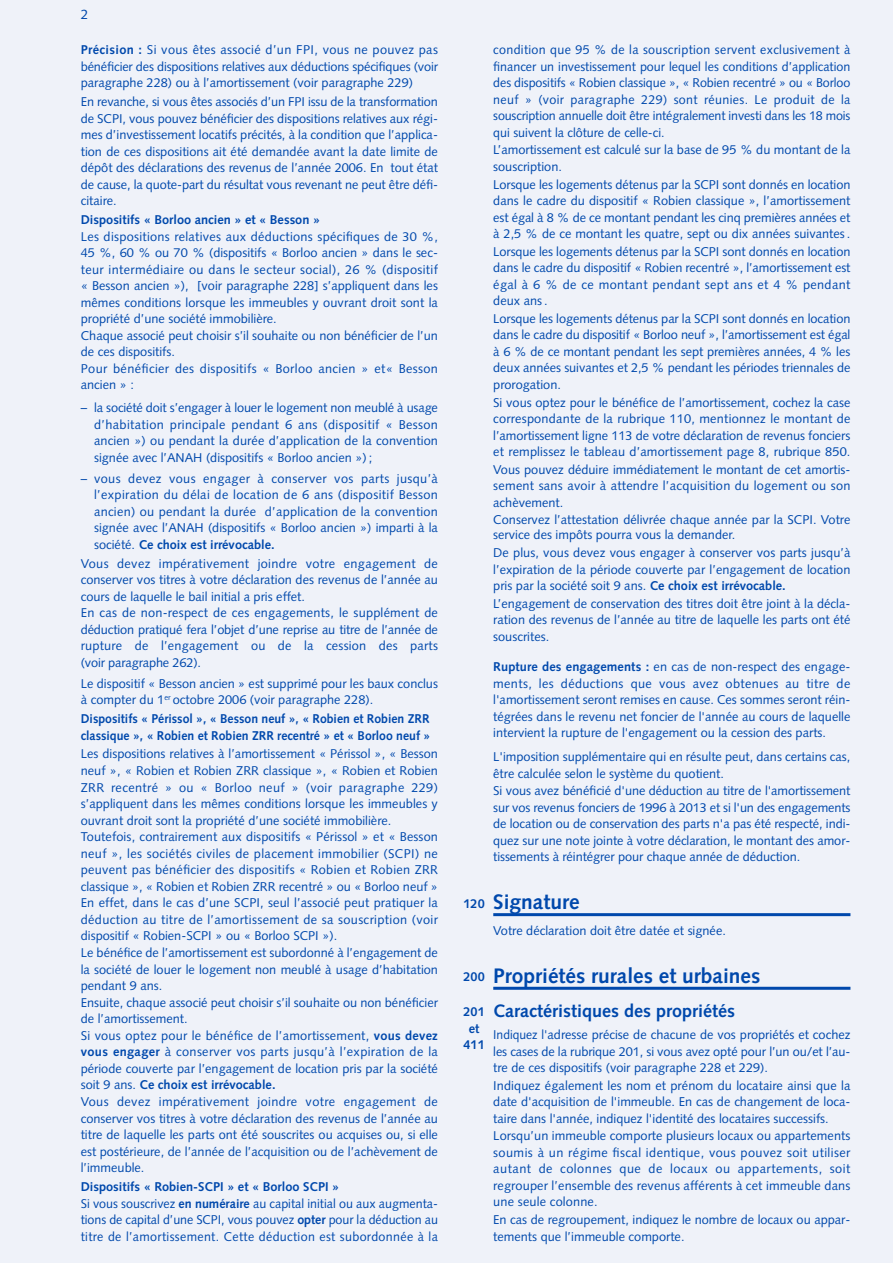
<style>
.page{position:relative;width:893px;height:1263px;background:#eff2f9}
.page>*{position:absolute;margin:0;border:0;box-sizing:border-box;transform-origin:0 0}
.t1{font:700 21px "Syntax";color:#0048ac}
.t2{font:700 18px "Syntax";color:#0048ac}
.t3{font:13.5px "Syntax";color:#0048ac}
.t4{font:12.75px/16.5px "Syntax";color:#0048ac}
.t5{font:12.75px/16.8px "Syntax";color:#0048ac;scale:.95 1}
.t6{font:700 12.75px/16.5px "Syntax";color:#0048ac;scale:.96 1}
.t7{font:700 12.75px/16.5px "Syntax";color:#0048ac;text-align:center}
.s1{font-weight:700}
</style>
<div class="page">
<hr style="left:493px;top:913px;width:357px;height:3px;background:#0048ac">
<hr style="left:493px;top:987px;width:357px;height:3px;background:#0048ac">
<p class="t3" style="left:81px;top:9px;width:9px">2</p>
<p class="t4" style="left:81px;top:43px;width:359px;text-align:justify"><span class="s1">Précision :</span> Si vous êtes associé d’un FPI, vous ne pouvez pas bénéficier des dispositions relatives aux déductions spécifiques (voir paragraphe 228) ou à l’amortissement (voir paragraphe 229)</p>
<p class="t4" style="left:81px;top:94px;width:359px;text-align:justify">En revanche, si vous êtes associés d’un FPI issu de la transformation de SCPI, vous pouvez bénéficier des dispositions relatives aux régi&shy;mes d’investissement locatifs précités, à la condition que l’applica&shy;tion de ces dispositions ait été demandée avant la date limite de dépôt des déclarations des revenus de l’année 2006. En tout état de cause, la quote-part du résultat vous revenant ne peut être défi&shy;citaire.</p>
<p class="t7" style="left:81px;top:212px;width:241px">Dispositifs « Borloo ancien » et « Besson »</p>
<p class="t4" style="left:81px;top:229px;width:359px">Les dispositions relatives aux déductions spécifiques de 30 %, 45 %, 60 % ou 70 % (dispositifs « Borloo ancien » dans le sec&shy;teur intermédiaire ou dans le secteur social), 26 % (dispositif « Besson ancien »), [voir paragraphe 228] s’appliquent dans les mêmes conditions lorsque les immeubles y ouvrant droit sont la propriété d’une société immobilière.<br>Chaque associé peut choisir s’il souhaite ou non bénéficier de l’un de ces dispositifs.<br>Pour bénéficier des dispositifs « Borloo ancien » et« Besson ancien » :</p>
<p class="t4" style="left:94px;top:401px;width:345px;text-align:justify;text-indent:-13px">– la société doit s’engager à louer le logement non meublé à usage d’habitation principale pendant 6 ans (dispositif « Besson ancien ») ou pendant la durée d’application de la convention signée avec l’ANAH (dispositifs « Borloo ancien ») ;</p>
<p class="t4" style="left:94px;top:471px;width:345px;text-align:justify;text-indent:-13px">– vous devez vous engager à conserver vos parts jusqu’à l’expiration du délai de location de 6 ans (dispositif Besson ancien) ou pendant la durée d’application de la convention signée avec l’ANAH (dispositifs « Borloo ancien ») imparti à la société. <span class="s1">Ce choix est irrévocable.</span></p>
<p class="t4" style="left:81px;top:556px;width:359px">Vous devez impérativement joindre votre engagement de conserver vos titres à votre déclaration des revenus de l’année au cours de laquelle le bail initial a pris effet.<br>En cas de non-respect de ces engagements, le supplément de déduction pratiqué fera l’objet d’une reprise au titre de l’année de rupture de l’engagement ou de la cession des parts (voir paragraphe 262).</p>
<p class="t4" style="left:81px;top:676px;width:359px">Le dispositif « Besson ancien » est supprimé pour les baux conclus à compter du 1<sup>er</sup> octobre 2006 (voir paragraphe 228).</p>
<p class="t6" style="left:81px;top:712px;width:366px">Dispositifs « Périssol », « Besson neuf », « Robien et Robien ZRR classique », « Robien et Robien ZRR recentré » et « Borloo neuf »</p>
<p class="t4" style="left:81px;top:747px;width:359px">Les dispositions relatives à l’amortissement « Périssol », « Besson neuf », « Robien et Robien ZRR classique », « Robien et Robien ZRR recentré » ou « Borloo neuf » (voir paragraphe 229) s’appliquent dans les mêmes conditions lorsque les immeubles y ouvrant droit sont la propriété d’une société immobilière.<br>Toutefois, contrairement aux dispositifs « Périssol » et « Besson neuf », les sociétés civiles de placement immobilier (SCPI) ne peuvent pas bénéficier des dispositifs « Robien et Robien ZRR classique », « Robien et Robien ZRR recentré » ou « Borloo neuf » En effet, dans le cas d’une SCPI, seul l’associé peut pratiquer la déduction au titre de l’amortissement de sa souscription (voir dispositif « Robien-SCPI » ou « Borloo SCPI »).<br>Le bénéfice de l’amortissement est subordonné à l’engagement de la société de louer le logement non meublé à usage d’habitation pendant 9 ans.<br>Ensuite, chaque associé peut choisir s’il souhaite ou non bénéficier de l’amortissement.<br>Si vous optez pour le bénéfice de l’amortissement, <span class="s1">vous devez vous engager</span> à conserver vos parts jusqu’à l’expiration de la période couverte par l’engagement de location pris par la société soit 9 ans. <span class="s1">Ce choix est irrévocable.<br></span>Vous devez impérativement joindre votre engagement de conserver vos titres à votre déclaration des revenus de l’année au titre de laquelle les parts ont été souscrites ou acquises ou, si elle est postérieure, de l’année de l’acquisition ou de l’achèvement de l’immeuble.</p>
<p class="t4" style="left:81px;top:1179px;width:359px"><span class="s1">Dispositifs « Robien-SCPI » et « Borloo SCPI »<br></span>Si vous souscrivez <span class="s1">en numéraire</span> au capital initial ou aux augmenta&shy;tions de capital d’une SCPI, vous pouvez <span class="s1">opter</span> pour la déduction au titre de l’amortissement. Cette déduction est subordonnée à la</p>
<p class="t7" style="left:463px;top:896px;width:23px">120</p>
<p class="t7" style="left:463px;top:970px;width:23px">200</p>
<p class="t7" style="left:463px;top:1005px;width:23px">201 et<br>411</p>
<p class="t4" style="left:493px;top:43px;width:359px">condition que 95 % de la souscription servent exclusivement à financer un investissement pour lequel les conditions d’application des dispositifs « Robien classique », « Robien recentré » ou « Borloo neuf » (voir paragraphe 229) sont réunies. Le produit de la souscription annuelle doit être intégralement investi dans les 18 mois qui suivent la clôture de celle-ci.<br>L’amortissement est calculé sur la base de 95 % du montant de la souscription.<br>Lorsque les logements détenus par la SCPI sont donnés en location dans le cadre du dispositif « Robien classique », l’amortissement est égal à 8 % de ce montant pendant les cinq premières années et à 2,5 % de ce montant les quatre, sept ou dix années suivantes .<br>Lorsque les logements détenus par la SCPI sont donnés en location dans le cadre du dispositif « Robien recentré », l’amortissement est égal à 6 % de ce montant pendant sept ans et 4 % pendant deux ans .<br>Lorsque les logements détenus par la SCPI sont donnés en location dans le cadre du dispositif « Borloo neuf », l’amortissement est égal à 6 % de ce montant pendant les sept premières années, 4 % les deux années suivantes et 2,5 % pendant les périodes triennales de prorogation.<br>Si vous optez pour le bénéfice de l’amortissement, cochez la case correspondante de la rubrique 110, mentionnez le montant de l’amortissement ligne 113 de votre déclaration de revenus fonciers et remplissez le tableau d’amortissement page 8, rubrique 850.<br>Vous pouvez déduire immédiatement le montant de cet amortis&shy;sement sans avoir à attendre l’acquisition du logement ou son achèvement.<br>Conservez l’attestation délivrée chaque année par la SCPI. Votre service des impôts pourra vous la demander.</p>
<p class="t4" style="left:493px;top:545px;width:359px">De plus, vous devez vous engager à conserver vos parts jusqu’à l’expiration de la période couverte par l’engagement de location pris par la société soit 9 ans. <span class="s1">Ce choix est irrévocable.<br></span>L’engagement de conservation des titres doit être joint à la décla&shy;ration des revenus de l’année au titre de laquelle les parts ont été souscrites.</p>
<p class="t4" style="left:493px;top:660px;width:359px;text-align:justify"><span class="s1">Rupture des engagements :</span> en cas de non-respect des engage&shy;ments, les déductions que vous avez obtenues au titre de l'amortissement seront remises en cause. Ces sommes seront réin&shy;tégrées dans le revenu net foncier de l'année au cours de laquelle intervient la rupture de l'engagement ou la cession des parts.</p>
<p class="t4" style="left:493px;top:750px;width:359px">L'imposition supplémentaire qui en résulte peut, dans certains cas, être calculée selon le système du quotient.<br>Si vous avez bénéficié d'une déduction au titre de l'amortissement sur vos revenus fonciers de 1996 à 2013 et si l'un des engagements de location ou de conservation des parts n'a pas été respecté, indi&shy;quez sur une note jointe à votre déclaration, le montant des amor&shy;tissements à réintégrer pour chaque année de déduction.</p>
<h1 class="t1" style="left:493px;top:893px;width:88px">Signature</h1>
<p class="t4" style="left:493px;top:923px;width:234px">Votre déclaration doit être datée et signée.</p>
<h1 class="t1" style="left:493px;top:967px;width:269px">Propriétés rurales et urbaines</h1>
<h2 class="t2" style="left:493px;top:1004px;width:243px">Caractéristiques des propriétés</h2>
<p class="t5" style="left:493px;top:1027px;width:377px">Indiquez l'adresse précise de chacune de vos propriétés et cochez les cases de la rubrique 201, si vous avez opté pour l’un ou/et l’au&shy;tre de ces dispositifs (voir paragraphe 228 et 229).<br>Indiquez également les nom et prénom du locataire ainsi que la date d'acquisition de l'immeuble. En cas de changement de loca&shy;taire dans l'année, indiquez l'identité des locataires successifs.<br>Lorsqu’un immeuble comporte plusieurs locaux ou appartements soumis à un régime fiscal identique, vous pouvez soit utiliser autant de colonnes que de locaux ou appartements, soit regrouper l’ensemble des revenus afférents à cet immeuble dans une seule colonne.<br>En cas de regroupement, indiquez le nombre de locaux ou appar&shy;tements que l’immeuble comporte.</p>
</div>
